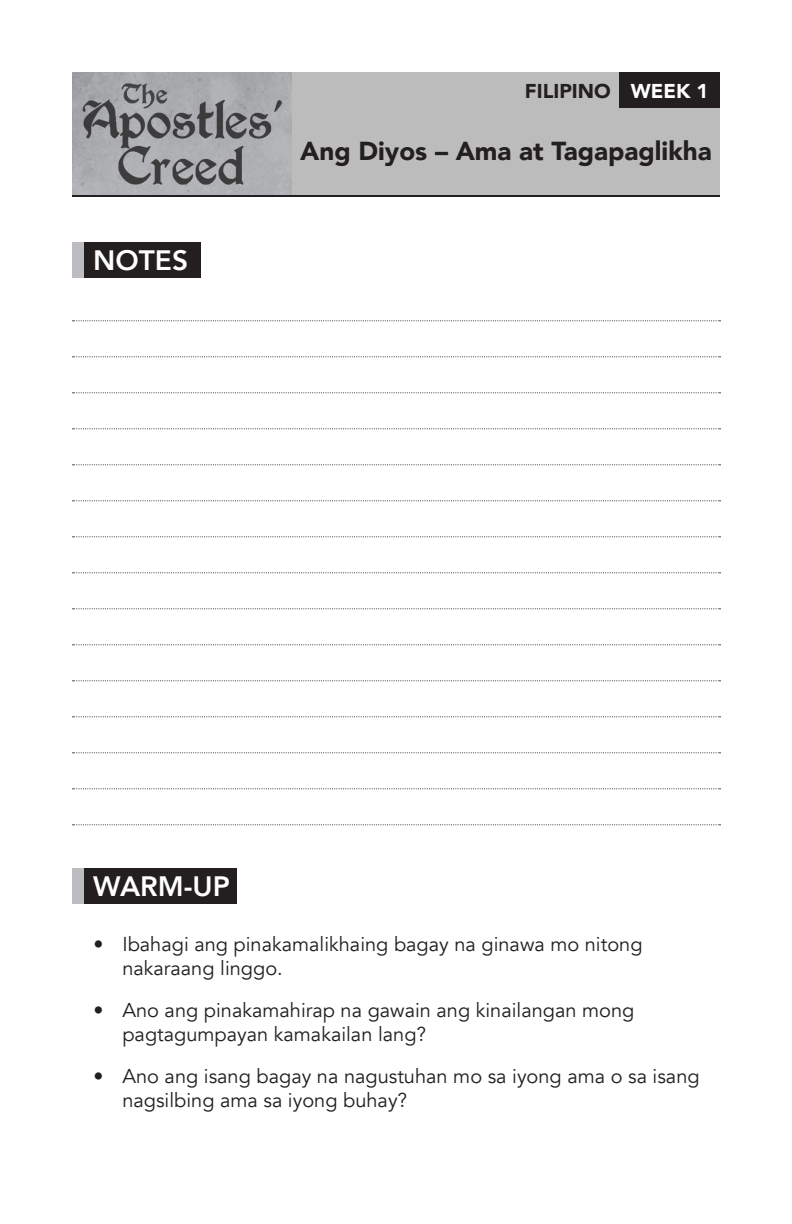
<style>
.page{position:relative;width:792px;height:1224px;background:#fff}
.page>*{position:absolute;margin:0;border:0;box-sizing:border-box;transform-origin:0 0}
.header_text{font:800 28px "Avenir";color:#fff}
.t1{font:900 26px "Avenir";color:#231f20}
.t2{font:20px/24px "Avenir";color:#231f20}
.t3{font:900 20px "Avenir";color:#231f20}
.s1{color:#fff}
</style>
<div class="page">
<svg style="left:72px;top:320px;width:649px;height:1px"></svg>
<svg style="left:72px;top:356px;width:649px;height:1px"></svg>
<svg style="left:72px;top:392px;width:649px;height:1px"></svg>
<svg style="left:72px;top:428px;width:649px;height:1px"></svg>
<svg style="left:72px;top:464px;width:649px;height:1px"></svg>
<svg style="left:72px;top:500px;width:649px;height:1px"></svg>
<svg style="left:72px;top:536px;width:649px;height:1px"></svg>
<svg style="left:72px;top:572px;width:649px;height:1px"></svg>
<svg style="left:72px;top:608px;width:649px;height:1px"></svg>
<svg style="left:72px;top:644px;width:649px;height:1px"></svg>
<svg style="left:72px;top:680px;width:649px;height:1px"></svg>
<svg style="left:72px;top:716px;width:649px;height:1px"></svg>
<svg style="left:72px;top:752px;width:649px;height:1px"></svg>
<svg style="left:72px;top:788px;width:649px;height:1px"></svg>
<svg style="left:72px;top:824px;width:649px;height:1px"></svg>
<div style="left:292px;top:72px;width:428px;height:124px;background:#bdbcbc"></div>
<hr style="left:72px;top:195px;width:648px;height:2px;background:#231f20">
<div style="left:619px;top:72px;width:101px;height:36px;background:#231f20"></div>
<img style="left:72px;top:72px;width:220px;height:123px">
<div style="left:72px;top:242px;width:12px;height:36px;background:#bcbdc0"></div>
<div style="left:84px;top:242px;width:117px;height:36px;background:#231f20"></div>
<div style="left:72px;top:868px;width:12px;height:36px;background:#bcbdc0"></div>
<div style="left:84px;top:868px;width:153px;height:36px;background:#231f20"></div>
<p class="t3" style="left:525px;top:73px;width:185px">FILIPINO <span class="s1">WEEK 1</span></p>
<p class="header_text" style="left:93px;top:235px;width:96px">NOTES</p>
<p class="t1" style="left:300px;top:129px;width:413px">Ang Diyos – Ama at Tagapaglikha</p>
<p class="header_text" style="left:93px;top:861px;width:138px">WARM-UP</p>
<p class="t2" style="left:122px;top:933px;width:522px;text-indent:-29px">• Ibahagi ang pinakamalikhaing bagay na ginawa mo nitong nakaraang linggo.</p>
<p class="t2" style="left:122px;top:999px;width:514px;text-indent:-29px">• Ano ang pinakamahirap na gawain ang kinailangan mong pagtagumpayan kamakailan lang?</p>
<p class="t2" style="left:122px;top:1065px;width:579px;text-indent:-29px">• Ano ang isang bagay na nagustuhan mo sa iyong ama o sa isang nagsilbing ama sa iyong buhay?</p>
</div>
